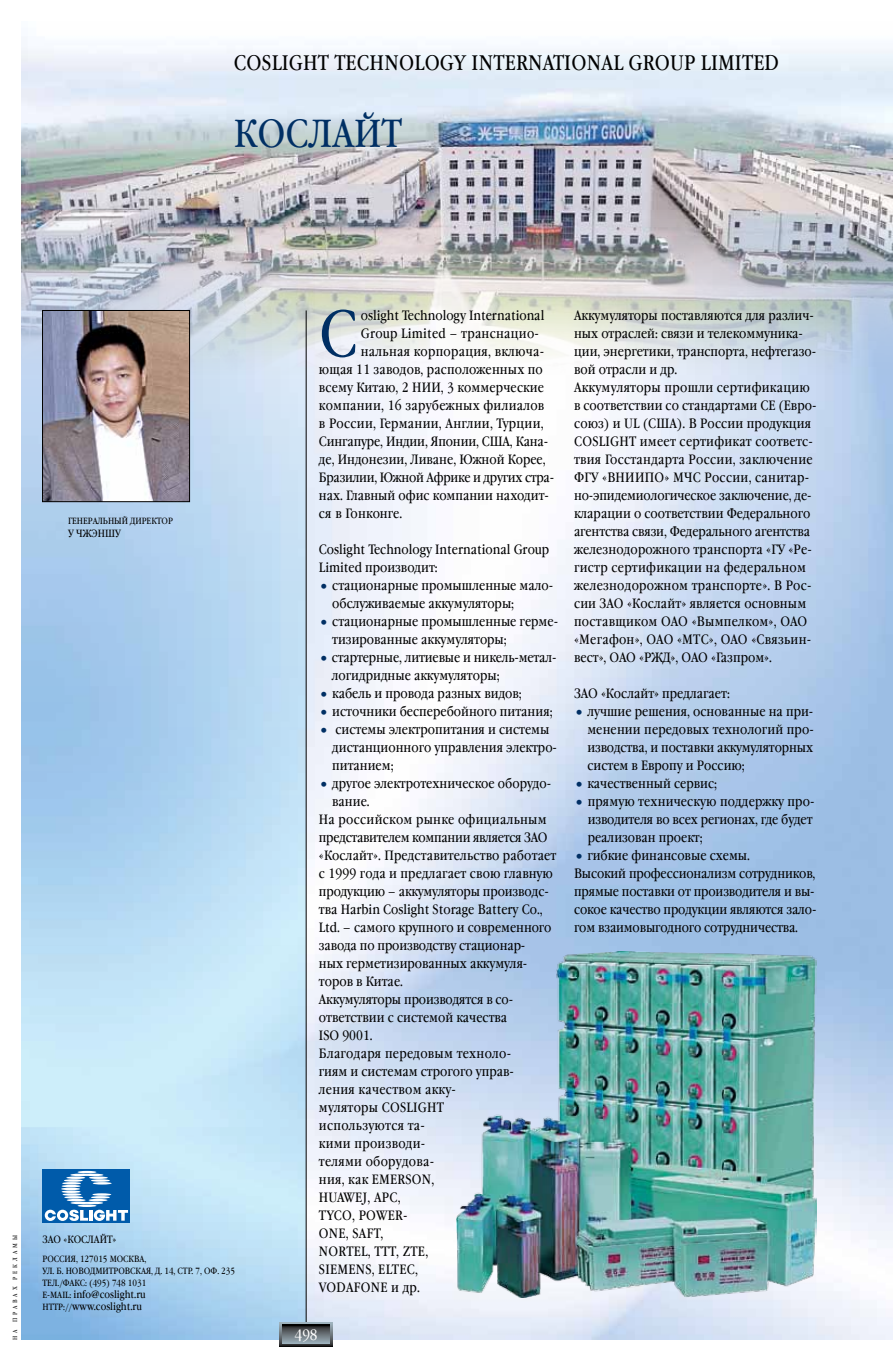
<style>
.page{position:relative;width:893px;height:1361px;background:#fff}
.page>*{position:absolute;margin:0;border:0;box-sizing:border-box;transform-origin:0 0}
.t1{font:64.95px "Garamond Book Narrow C";color:#002f64}
.t2{font:39px "Garamond Book Narrow C";color:#002f64}
.t3{font:21px "Garamond Book Narrow C";letter-spacing:.01em;color:#000}
.t4{font:15px "Garamond Book Narrow C";color:#fff}
.t5{font:13.5px/18px "Garamond Book Narrow C";color:#000}
.t6{font:13.5px "Garamond Book Narrow C";letter-spacing:.02em;color:#000}
.t7{font:13.5px "Garamond Book Narrow C";letter-spacing:-.02em;color:#000}
.t8{font:10.5px/12px "Garamond Book Narrow C";color:#000}
.t9{font:9px "Garamond Book Narrow C";color:#000}
.t10{font:6px "Garamond Book Narrow C";letter-spacing:.48em;color:#000}
.s1{font-size:9px}
.s2{font-size:16.5px;color:#002f64}
</style>
<div class="page">
<img style="left:307px;top:375px;width:586px;height:964px">
<img style="left:21px;top:37px;width:872px;height:338px">
<svg style="left:21px;top:310px;width:285px;height:1029px;background:#b7d8f1"></svg>
<img style="left:44px;top:312px;width:144px;height:188px">
<div style="left:42px;top:310px;width:148px;height:192px;border:1px solid #000"></div>
<div style="left:43px;top:1169px;width:87px;height:53px;background:#005baa"></div>
<hr style="left:89px;top:1210px;width:4px;height:10px;background:#fff">
<svg style="left:45px;top:1209px;width:43px;height:12px"></svg>
<svg style="left:94px;top:1209px;width:34px;height:12px"></svg>
<hr style="left:61px;top:1187px;width:19px;height:3px;background:#fff;border-radius:50%">
<svg style="left:62px;top:1179px;width:21px;height:8px"></svg>
<hr style="left:66px;top:1176px;width:19px;height:3px;background:#fff;border-radius:50%">
<hr style="left:89px;top:1176px;width:19px;height:3px;background:#fff;border-radius:50%">
<svg style="left:91px;top:1179px;width:21px;height:5px"></svg>
<hr style="left:78px;top:1204px;width:18px;height:3px;background:#fff;border-radius:50%">
<hr style="left:84px;top:1201px;width:19px;height:3px;background:#fff;border-radius:50%">
<hr style="left:71px;top:1201px;width:18px;height:3px;background:#fff;border-radius:50%">
<svg style="left:63px;top:1193px;width:48px;height:8px"></svg>
<hr style="left:62px;top:1190px;width:18px;height:3px;background:#fff;border-radius:50%">
<hr style="left:70px;top:1173px;width:19px;height:3px;background:#fff;border-radius:50%">
<hr style="left:85px;top:1173px;width:18px;height:3px;background:#fff;border-radius:50%">
<svg style="left:78px;top:1171px;width:18px;height:2px"></svg>
<hr style="left:306px;top:310px;width:1px;height:1023px;background:#000">
<img style="left:456px;top:952px;width:360px;height:345px">
<svg style="left:280px;top:1322px;width:53px;height:24px"></svg>
<svg style="left:282px;top:1325px;width:48px;height:18px"></svg>
<h3 class="t3" style="left:234px;top:51px;width:26px">Coslight</h3>
<h3 class="t3" style="left:334px;top:51px;width:26px">Technology</h3>
<h3 class="t3" style="left:472px;top:51px;width:21px">International</h3>
<h3 class="t3" style="left:629px;top:51px;width:29px">Group</h3>
<h3 class="t3" style="left:701px;top:51px;width:23px">Limited</h3>
<h2 class="t2" style="left:234px;top:112px;width:49px">Кослайт</h2>
<p class="t9" style="left:68px;top:515px;width:11px">Генерал</p>
<p class="t9" style="left:103px;top:515px;width:13px">ьный</p>
<p class="t9" style="left:130px;top:515px;width:7px">директор</p>
<p class="t8" style="left:68px;top:528px;width:53px">У Чжэншу</p>
<p class="t10" style="left:12px;top:1339px;width:106px;rotate:-90deg">НА ПРАВАХ РЕКЛАМЫ</p>
<p class="t8" style="left:43px;top:1233px;width:39px">ЗАО «Кослайт</p>
<p class="t8" style="left:113px;top:1233px;width:5px">»</p>
<p class="t9" style="left:43px;top:1254px;width:12px">Росси</p>
<p class="t9" style="left:71px;top:1254px;width:53px">я, 127015 Москва</p>
<p class="t9" style="left:144px;top:1254px;width:3px">,</p>
<p class="t9" style="left:43px;top:1266px;width:37px">ул. Б. Новодмитровска</p>
<p class="t9" style="left:146px;top:1266px;width:90px">я, д. 14, стр. 7, оф. 235</p>
<p class="t9" style="left:43px;top:1278px;width:27px">Тел./факс</p>
<p class="t9" style="left:85px;top:1278px;width:63px">: (495) 748 1031</p>
<p class="t9" style="left:43px;top:1290px;width:14px">E-mail</p>
<p class="t8" style="left:43px;top:1289px;width:105px;text-indent:27px"><span class="s1">:</span> info@coslight.ru<br><span class="s1">HTTP://</span>www.coslight.ru</p>
<h1 class="t1" style="left:319px;top:298px;width:40px">C</h1>
<p class="t5" style="left:361px;top:307px;width:185px">oslight Technology International</p>
<p class="t6" style="left:361px;top:326px;width:180px">Group Limited – транснацио-</p>
<p class="t6" style="left:361px;top:344px;width:185px">нальная корпорация, включа-</p>
<p class="t5" style="left:319px;top:361px;width:225px">ющая 11 заводов, расположенных по</p>
<p class="t5" style="left:319px;top:379px;width:227px">всему Китаю, 2 НИИ, 3 коммерческие</p>
<p class="t6" style="left:319px;top:398px;width:227px">компании, 16 зарубежных филиалов</p>
<p class="t6" style="left:319px;top:416px;width:226px">в России, Германии, Англии, Турции,</p>
<p class="t5" style="left:319px;top:433px;width:231px">Сингапуре, Индии, Японии, США, Кана-</p>
<p class="t5" style="left:319px;top:451px;width:228px">де, Индонезии, Ливане, Южной Корее,</p>
<p class="t7" style="left:319px;top:470px;width:237px">Бразилии, Южной Африке и других стра-</p>
<p class="t5" style="left:319px;top:487px;width:232px">нах. Главный офис компании находит-</p>
<p class="t5" style="left:319px;top:505px;width:85px">ся в Гонконге.</p>
<p class="t5" style="left:319px;top:541px;width:232px">Coslight Technology International Group<br>Limited производит:</p>
<p class="t5" style="left:332px;top:577px;width:223px;text-indent:-13px"><span class="s2">•</span> стационарные промышленные мало&shy;обслуживаемые аккумуляторы;</p>
<p class="t5" style="left:332px;top:613px;width:227px;text-indent:-13px"><span class="s2">•</span> стационарные промышленные герме&shy;тизированные аккумуляторы;</p>
<p class="t5" style="left:332px;top:649px;width:225px;text-indent:-13px"><span class="s2">•</span> стартерные, литиевые и никель-метал&shy;логидридные аккумуляторы;</p>
<p class="t5" style="left:319px;top:685px;width:204px"><span class="s2">•</span> кабель и провода разных видов;</p>
<p class="t5" style="left:319px;top:703px;width:235px"><span class="s2">•</span> источники бесперебойного питания;</p>
<p class="t5" style="left:332px;top:721px;width:226px;text-indent:-13px"><span class="s2">•</span> системы электропитания и системы дистанционного управления электро&shy;питанием;</p>
<p class="t5" style="left:319px;top:775px;width:234px"><span class="s2">•</span> другое электротехническое оборудо-</p>
<p class="t5" style="left:332px;top:793px;width:39px">вание.</p>
<p class="t6" style="left:319px;top:812px;width:229px">На российском рынке официальным</p>
<p class="t7" style="left:319px;top:830px;width:230px">представителем компании является ЗАО</p>
<p class="t5" style="left:319px;top:847px;width:239px">«Кослайт». Представительство работает</p>
<p class="t5" style="left:319px;top:865px;width:235px">с 1999 года и предлагает свою главную</p>
<p class="t5" style="left:319px;top:883px;width:232px">продукцию – аккумуляторы производс-</p>
<p class="t5" style="left:319px;top:901px;width:225px">тва Harbin Coslight Storage Battery Co.,</p>
<p class="t5" style="left:319px;top:919px;width:234px">Ltd. – самого крупного и современного</p>
<p class="t5" style="left:319px;top:937px;width:208px">завода по производству стационар-</p>
<p class="t5" style="left:319px;top:955px;width:210px">ных герметизированных аккумуля-</p>
<p class="t5" style="left:319px;top:973px;width:86px">торов в Китае.</p>
<p class="t5" style="left:319px;top:991px;width:195px">Аккумуляторы производятся в со-</p>
<p class="t5" style="left:319px;top:1009px;width:190px">ответствии с системой качества</p>
<p class="t5" style="left:319px;top:1027px;width:55px">ISO 9001.</p>
<p class="t6" style="left:319px;top:1046px;width:194px">Благодаря передовым техноло-</p>
<p class="t5" style="left:319px;top:1063px;width:197px">гиям и системам строгого управ-</p>
<p class="t6" style="left:319px;top:1082px;width:139px">ления качеством акку-</p>
<p class="t6" style="left:319px;top:1100px;width:127px">муляторы COSLIGHT</p>
<p class="t6" style="left:319px;top:1118px;width:108px">используются та-</p>
<p class="t6" style="left:319px;top:1136px;width:108px">кими производи-</p>
<p class="t6" style="left:319px;top:1154px;width:117px">телями оборудова-</p>
<p class="t6" style="left:319px;top:1172px;width:117px">ния, как EMERSON,</p>
<p class="t6" style="left:319px;top:1190px;width:83px">HUAWEJ, APC,</p>
<p class="t6" style="left:319px;top:1208px;width:90px">TYCO, POWER-</p>
<p class="t5" style="left:319px;top:1225px;width:66px">ONE, SAFT,</p>
<p class="t6" style="left:319px;top:1244px;width:111px">NORTEL, TTT, ZTE,</p>
<p class="t6" style="left:319px;top:1262px;width:101px">SIEMENS, ELTEC,</p>
<p class="t6" style="left:319px;top:1280px;width:103px">VODAFONE и др.</p>
<p class="t4" style="left:295px;top:1326px;width:24px">498</p>
<p class="t5" style="left:574px;top:307px;width:244px">Аккумуляторы поставляются для различ&shy;ных отраслей: связи и телекоммуника&shy;ции, энергетики, транспорта, нефтегазо&shy;вой отрасли и др.<br>Аккумуляторы прошли сертификацию в соответствии со стандартами СЕ (Евро&shy;союз) и UL (США). В России продукция COSLIGHT имеет сертификат соответс&shy;твия Госстандарта России, заключение ФГУ «ВНИИПО» МЧС России, санитар&shy;но-эпидемиологическое заключение, де&shy;кларации о соответствии Федерального агентства связи, Федерального агентства железнодорожного транспорта «ГУ «Ре&shy;гистр сертификации на федеральном железнодорожном транспорте». В Рос&shy;сии ЗАО «Кослайт» является основным поставщиком ОАО «Вымпелком», ОАО «Мегафон», ОАО «МТС», ОАО «Связьин&shy;вест», ОАО «РЖД», ОАО «Газпром».</p>
<p class="t5" style="left:574px;top:685px;width:157px">ЗАО «Кослайт» предлагает:</p>
<p class="t5" style="left:587px;top:703px;width:228px;text-align:justify;text-indent:-13px"><span class="s2">•</span> лучшие решения, основанные на при&shy;менении передовых технологий про&shy;изводства, и поставки аккумуляторных систем в Европу и Россию;</p>
<p class="t5" style="left:574px;top:775px;width:145px"><span class="s2">•</span> качественный сервис;</p>
<p class="t5" style="left:588px;top:793px;width:228px;text-indent:-14px"><span class="s2">•</span> прямую техническую поддержку про&shy;изводителя во всех регионах, где будет реализован проект;</p>
<p class="t5" style="left:574px;top:847px;width:244px"><span class="s2">•</span> гибкие финансовые схемы.<br>Высокий профессионализм сотрудников, прямые поставки от производителя и вы&shy;сокое качество продукции являются зало&shy;гом взаимовыгодного сотрудничества.</p>
</div>
